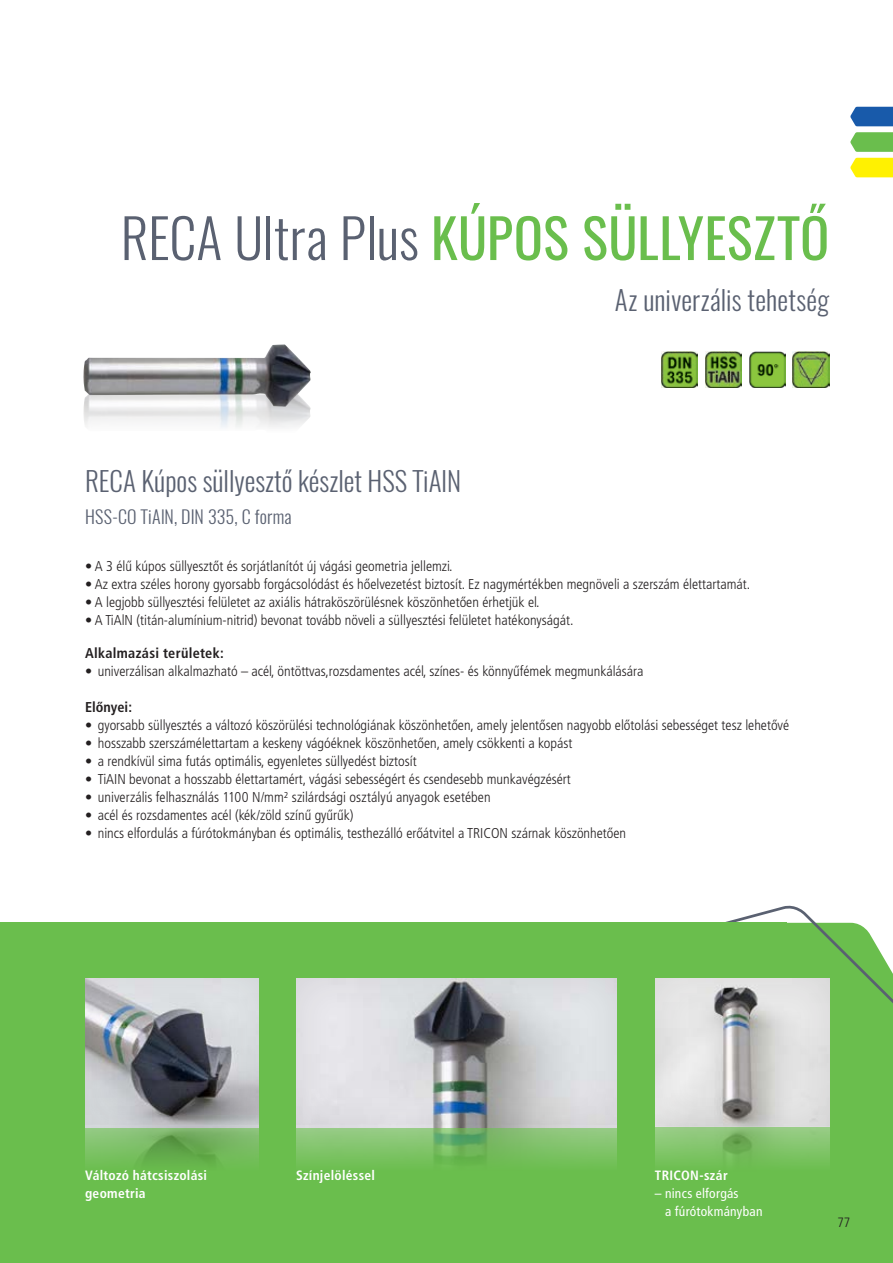
<style>
.page{position:relative;width:893px;height:1263px;background:#fff}
.page>*{position:absolute;margin:0;border:0;box-sizing:border-box;transform-origin:0 0}
.Fließtext_9pt{font:54px "Oswald";letter-spacing:.01em;color:#6abe4d}
.Prospekt_Head_lb{font:300 27px "Oswald";color:#5a6171}
.Fließtext_9pt-2{font:300 27px "Oswald";letter-spacing:.01em;color:#5a6171}
.Prospekt_Head_lb-2{font:300 18px "Oswald";letter-spacing:.01em;color:#5a6171}
.ProspektGrund_linksb{font:300 condensed 14.25px "Frutiger LT Pro";color:#231f20}
.Fließtext_9pt-3{font:700 condensed 14.25px "Frutiger LT Pro";letter-spacing:.02em;color:#231f20}
.ProspektGrund_linksb-2{font:700 condensed 14.25px "Frutiger LT Pro";color:#231f20}
.Fließtext_9pt-4{font:700 condensed 13.5px "Frutiger LT Pro";letter-spacing:.02em;color:#fff}
.Fließtext_9pt-5{font:condensed 13.5px/18px "Frutiger LT Pro";letter-spacing:.015em;color:#fff}
.t1{font:300 condensed 13.5px "Frutiger LT Pro";color:#231f20}
.s1{font-weight:300;color:#5a6171}
</style>
<div class="page">
<img style="left:83px;top:407px;width:228px;height:21px">
<div style="left:829px;top:1127px;width:64px;height:136px;background:#6abe4d"></div>
<svg style="left:721px;top:905px;width:172px;height:222px"></svg>
<div style="left:0;top:923px;width:787px;height:340px;background:#6abe4d"></div>
<img style="left:661px;top:352px;width:37px;height:36px">
<img style="left:705px;top:352px;width:36px;height:36px">
<img style="left:749px;top:352px;width:36px;height:36px">
<img style="left:793px;top:352px;width:36px;height:36px">
<img style="left:83px;top:344px;width:228px;height:63px">
<div style="left:84px;top:978px;width:175px;height:150px;background:#231f20;opacity:.1"></div>
<svg style="left:85px;top:1126px;width:173px;height:39px"></svg>
<div style="left:295px;top:978px;width:321px;height:150px;background:#231f20;opacity:.1"></div>
<svg style="left:296px;top:1126px;width:320px;height:38px"></svg>
<div style="left:656px;top:976px;width:174px;height:151px;background:#231f20;opacity:.1"></div>
<svg style="left:656px;top:1126px;width:173px;height:137px"></svg>
<svg style="left:850px;top:158px;width:43px;height:19px"></svg>
<svg style="left:850px;top:132px;width:43px;height:20px"></svg>
<svg style="left:850px;top:107px;width:43px;height:19px"></svg>
<p class="Fließtext_9pt" style="left:121px;top:190px;width:710px"><span class="s1">RECA Ultra Plus</span> KÚPOS SÜLLYESZTŐ</p>
<p class="Fließtext_9pt-2" style="left:615px;top:276px;width:216px">Az univerzális tehetség</p>
<p class="Prospekt_Head_lb" style="left:85px;top:457px;width:378px">RECA Kúpos süllyesztő készlet HSS TiAlN</p>
<p class="Prospekt_Head_lb-2" style="left:85px;top:500px;width:208px">HSS-CO TiAlN, DIN 335, C forma</p>
<p class="ProspektGrund_linksb" style="left:85px;top:558px;width:369px">• A 3 élű kúpos süllyesztőt és sorjátlanítót új vágási geometria jellemzi.</p>
<p class="ProspektGrund_linksb" style="left:85px;top:576px;width:667px">• Az extra széles horony gyorsabb forgácsolódást és hőelvezetést biztosít. Ez nagymértékben megnöveli a szerszám élettartamát.</p>
<p class="ProspektGrund_linksb" style="left:85px;top:594px;width:456px">• A legjobb süllyesztési felületet az axiális hátraköszörülésnek köszönhetően érhetjük el.</p>
<p class="ProspektGrund_linksb" style="left:85px;top:612px;width:490px">• A TiAlN (titán-alumínium-nitrid) bevonat tovább növeli a süllyesztési felületet hatékonyságát.</p>
<p class="Fließtext_9pt-3" style="left:85px;top:644px;width:140px">Alkalmazási területek:</p>
<p class="ProspektGrund_linksb" style="left:85px;top:663px;width:560px">• univerzálisan alkalmazható – acél, öntöttvas,rozsdamentes acél, színes- és könnyűfémek megmunkálására</p>
<p class="ProspektGrund_linksb-2" style="left:85px;top:698px;width:49px">Előnyei:</p>
<p class="ProspektGrund_linksb" style="left:85px;top:717px;width:706px">• gyorsabb süllyesztés a változó köszörülési technológiának köszönhetően, amely jelentősen nagyobb előtolási sebességet tesz lehetővé</p>
<p class="ProspektGrund_linksb" style="left:85px;top:735px;width:489px">• hosszabb szerszámélettartam a keskeny vágóéknek köszönhetően, amely csökkenti a kopást</p>
<p class="ProspektGrund_linksb" style="left:85px;top:753px;width:333px">• a rendkívül sima futás optimális, egyenletes süllyedést biztosít</p>
<p class="ProspektGrund_linksb" style="left:85px;top:771px;width:487px">• TiAIN bevonat a hosszabb élettartamért, vágási sebességért és csendesebb munkavégzésért</p>
<p class="ProspektGrund_linksb" style="left:85px;top:789px;width:407px">• univerzális felhasználás 1100 N/mm² szilárdsági osztályú anyagok esetében</p>
<p class="ProspektGrund_linksb" style="left:85px;top:807px;width:270px">• acél és rozsdamentes acél (kék/zöld színű gyűrűk)</p>
<p class="ProspektGrund_linksb" style="left:85px;top:825px;width:543px">• nincs elfordulás a fúrótokmányban és optimális, testhezálló erőátvitel a TRICON szárnak köszönhetően</p>
<p class="Fließtext_9pt-4" style="left:85px;top:1167px;width:124px">Változó hátcsiszolási</p>
<p class="Fließtext_9pt-4" style="left:296px;top:1167px;width:80px">Színjelöléssel</p>
<p class="Fließtext_9pt-4" style="left:85px;top:1185px;width:62px">geometria</p>
<p class="Fließtext_9pt-4" style="left:655px;top:1167px;width:74px">TRICON-szár</p>
<p class="Fließtext_9pt-5" style="left:665px;top:1184px;width:99px;text-indent:-10px">– nincs elforgás<br>a fúrótokmányban</p>
<p class="t1" style="left:837px;top:1214px;width:15px">77</p>
</div>
